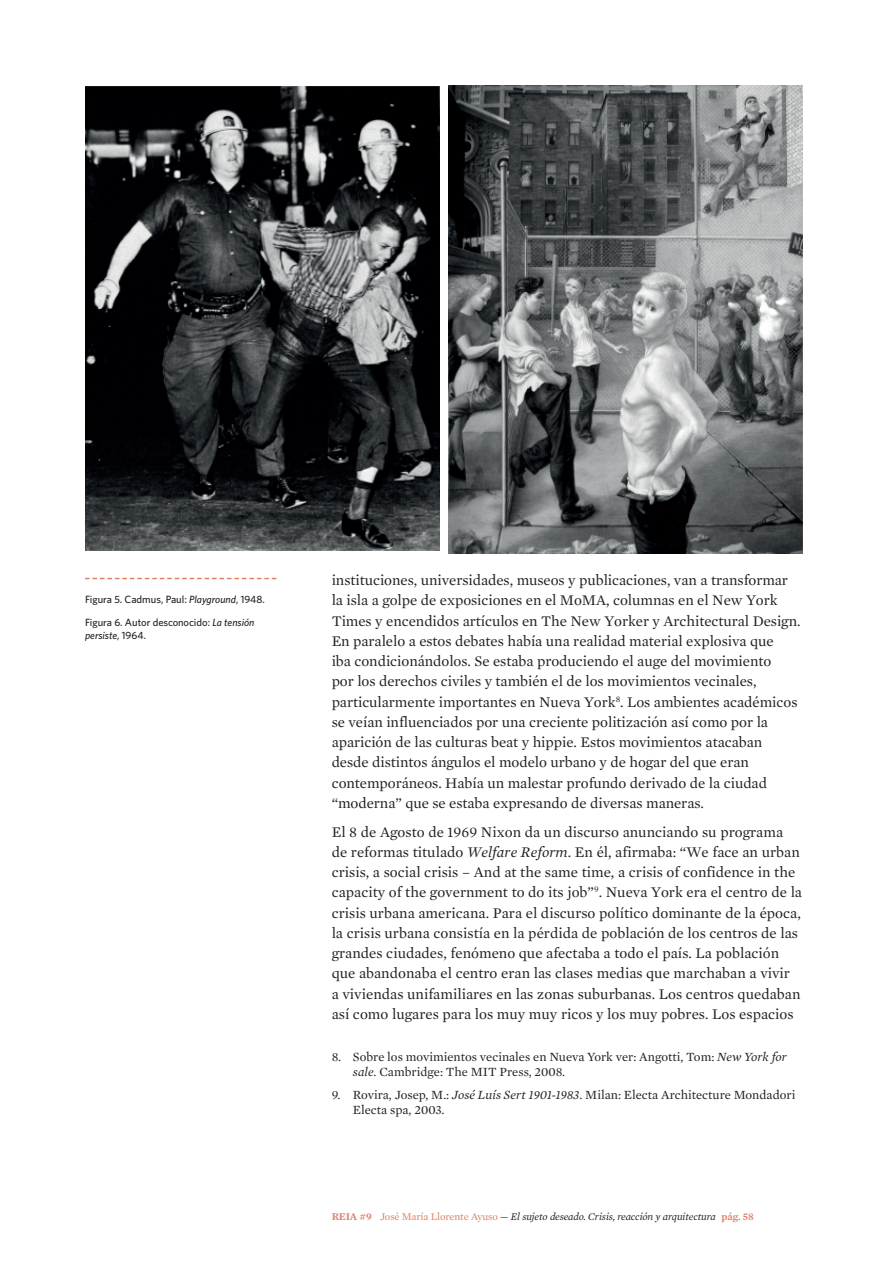
<style>
.page{position:relative;width:893px;height:1263px;background:#fff}
.page>*{position:absolute;margin:0;border:0;box-sizing:border-box;transform-origin:0 0}
.t1{font:15px/20.2px "Mercury Text G1";letter-spacing:-.005em;color:#231f20}
.t2{font:12.75px/15px "Mercury Text G1";color:#231f20}
.t3{font:500 10.5px/13.5px "Whitney";color:#231f20}
.t4{font:italic 10.5px "Mercury Text G1";letter-spacing:-.015em;color:#231f20}
.s1{font-style:italic}
.s2{font-weight:600;font-style:normal;color:#de8065}
.s3{font-style:normal;color:#de8065}
.s4{font-style:normal}
</style>
<div class="page">
<img style="left:85px;top:86px;width:355px;height:465px">
<img style="left:449px;top:85px;width:354px;height:468px">
<svg style="left:85px;top:578px;width:191px;height:1px"></svg>
<p class="t3" style="left:85px;top:592px;width:181px">Figura 5. Cadmus, Paul: <span class="s1">Playground</span>, 1948.</p>
<p class="t3" style="left:85px;top:615px;width:171px">Figura 6. Autor desconocido: <span class="s1">La tensión persiste</span>, 1964.</p>
<p class="t1" style="left:332px;top:570px;width:470px">instituciones, universidades, museos y publicaciones, van a transformar la isla a golpe de exposiciones en el MoMA, columnas en el New York Times y encendidos artículos en The New Yorker y Architectural Design.<br>En paralelo a estos debates había una realidad material explosiva que<br>iba condicionándolos. Se estaba produciendo el auge del movimiento<br>por los derechos civiles y también el de los movimientos vecinales, particularmente importantes en Nueva York<sup>8</sup>. Los ambientes académicos se veían influenciados por una creciente politización así como por la aparición de las culturas beat y hippie. Estos movimientos atacaban desde distintos ángulos el modelo urbano y de hogar del que eran contemporáneos. Había un malestar profundo derivado de la ciudad “moderna” que se estaba expresando de diversas maneras.</p>
<p class="t1" style="left:332px;top:821px;width:472px">El 8 de Agosto de 1969 Nixon da un discurso anunciando su programa de reformas titulado <span class="s1">Welfare Reform</span>. En él, afirmaba: “We face an urban crisis, a social crisis – And at the same time, a crisis of confidence in the capacity of the government to do its job”<sup>9</sup>. Nueva York era el centro de la crisis urbana americana. Para el discurso político dominante de la época, la crisis urbana consistía en la pérdida de población de los centros de las grandes ciudades, fenómeno que afectaba a todo el país. La población que abandonaba el centro eran las clases medias que marchaban a vivir<br>a viviendas unifamiliares en las zonas suburbanas. Los centros quedaban así como lugares para los muy muy ricos y los muy pobres. Los espacios</p>
<p class="t2" style="left:353px;top:1049px;width:436px;text-indent:-21px">8. Sobre los movimientos vecinales en Nueva York ver: Angotti, Tom: <span class="s1">New York for sale</span>. Cambridge: The MIT Press, 2008.</p>
<p class="t2" style="left:353px;top:1087px;width:444px;text-indent:-21px">9. Rovira, Josep, M.: <span class="s1">José Luís Sert 1901-1983</span>. Milan: Electa Architecture Mondadori<br>Electa spa, 2003.</p>
<p class="t4" style="left:332px;top:1210px;width:424px"><span class="s2">REIA #9</span> <span class="s3">José María Llorente Ayuso</span> <span class="s4">—</span> El sujeto deseado. Crisis, reacción y arquitectura <span class="s2">pág. 58</span></p>
</div>
